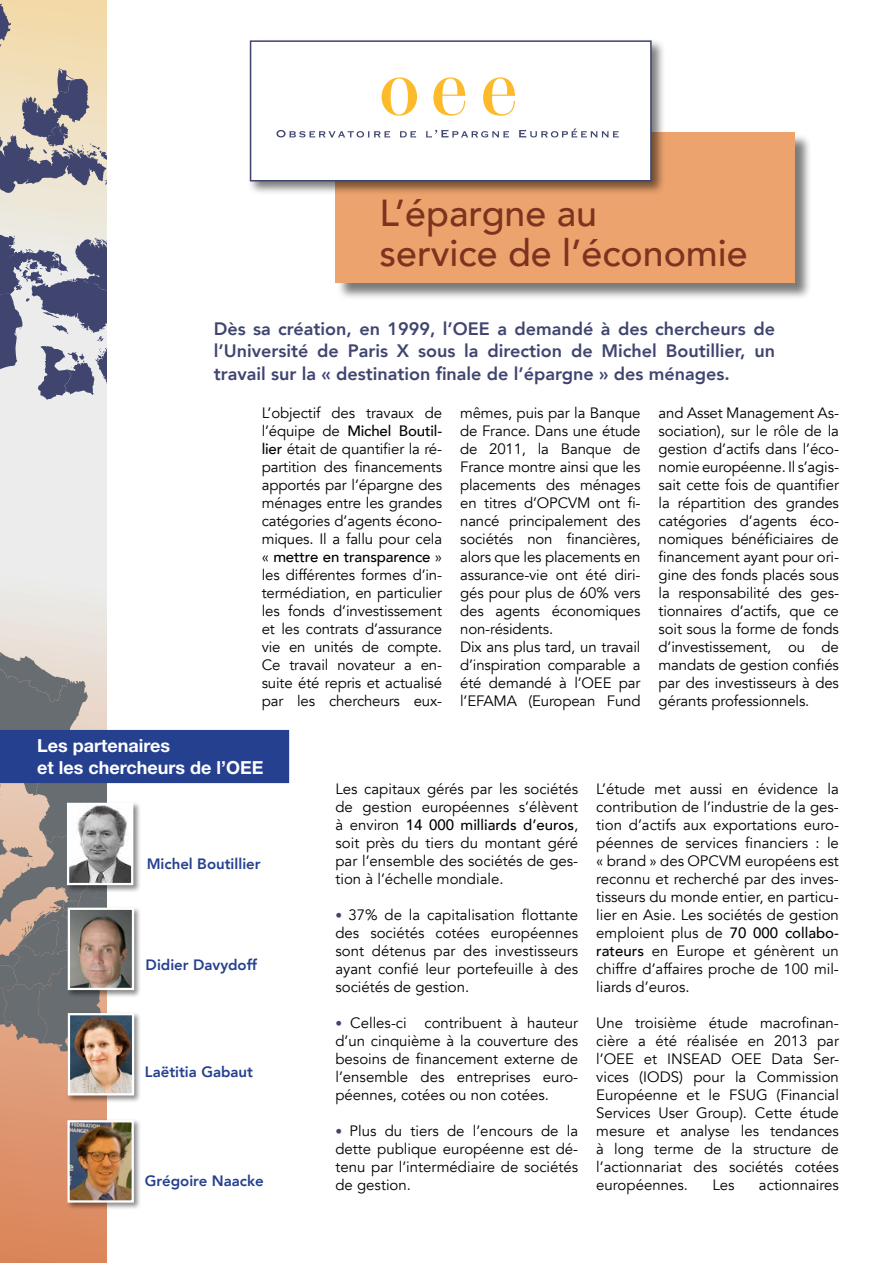
<style>
.page{position:relative;width:893px;height:1263px;background:#fff}
.page>*{position:absolute;margin:0;border:0;box-sizing:border-box;transform-origin:0 0}
.t1{font:500 37.5px/40.5px "Avenir";color:#7c331f}
.t2{font:800 18px/22.5px "Avenir";color:#404570;text-align:justify}
.t3{font:700 18px/21.6px "Helvetica Neue LT Std";color:#fff}
.t4{font:15px/18px "Avenir";letter-spacing:-.01em;color:#000;text-align:justify}
.t5{font:800 15px "Avenir";color:#25408f}
.s1{font-weight:500}
.s2{font-size:13.5px;color:#404570}
</style>
<div class="page">
<div style="left:336px;top:133px;width:477px;height:167px;background:#000;opacity:.52"></div>
<div style="left:335px;top:132px;width:460px;height:151px;background:#eca36d"></div>
<div style="left:248px;top:38px;width:418px;height:158px;background:#000;opacity:.52"></div>
<div style="left:251px;top:41px;width:400px;height:140px;background:#fff"></div>
<svg style="left:276px;top:130px;width:114px;height:8px"></svg>
<svg style="left:400px;top:131px;width:16px;height:7px"></svg>
<svg style="left:426px;top:130px;width:83px;height:8px"></svg>
<svg style="left:519px;top:129px;width:100px;height:9px"></svg>
<svg style="left:382px;top:77px;width:35px;height:39px"></svg>
<svg style="left:433px;top:77px;width:32px;height:39px"></svg>
<svg style="left:483px;top:77px;width:32px;height:39px"></svg>
<div style="left:250px;top:40px;width:402px;height:141px;border:2px solid #404570"></div>
<svg style="left:0;top:0;width:107px;height:1263px;background:#e5c6b5"></svg>
<svg style="left:0;top:1px;width:107px;height:205px;background:#c3b7a8"></svg>
<svg style="left:0;top:213px;width:107px;height:211px;background:#abacbb"></svg>
<div style="left:66px;top:1011px;width:76px;height:92px;background:#000;opacity:.45"></div>
<img style="left:71px;top:1057px;width:60px;height:35px">
<div style="left:68px;top:1013px;width:66px;height:82px;border:2px solid #fff"></div>
<div style="left:66px;top:1118px;width:75px;height:92px;background:#000;opacity:.45"></div>
<img style="left:70px;top:1123px;width:61px;height:76px">
<div style="left:67px;top:1120px;width:67px;height:82px;border:2px solid #fff"></div>
<svg style="left:0;top:651px;width:289px;height:406px"></svg>
<h1 class="t1" style="left:379px;top:190px;width:370px">L’épargne au<br>service de l’économie</h1>
<p class="t2" style="left:214px;top:316px;width:563px">Dès sa création, en 1999, l’OEE a demandé à des chercheurs de l’Université de Paris X sous la direction de Michel Boutillier, un travail sur la « destination finale de l’épargne » des ménages.</p>
<p class="t4" style="left:262px;top:404px;width:182px">L’objectif des travaux de l’équipe de <span class="s1">Michel Boutil&shy;lier</span> était de quantifier la ré&shy;partition des financements apportés par l’épargne des ménages entre les grandes catégories d’agents écono&shy;miques. Il a fallu pour cela « <span class="s1">mettre en transparence</span> » les différentes formes d’in&shy;termédiation, en particulier les fonds d’investissement et les contrats d’assurance vie en unités de compte.<br>Ce travail novateur a en&shy;suite été repris et actualisé par les chercheurs eux-</p>
<p class="t4" style="left:460px;top:404px;width:182px;text-align:left">mêmes, puis par la Banque de France. Dans une étude de 2011, la Banque de<br>France montre ainsi que les placements des ménages en titres d’OPCVM ont fi&shy;nancé principalement des sociétés non financières, alors que les placements en assurance-vie ont été diri&shy;gés pour plus de 60% vers des agents économiques non-résidents.<br>Dix ans plus tard, un travail d’inspiration comparable a été demandé à l’OEE par l’EFAMA (European Fund</p>
<p class="t4" style="left:659px;top:404px;width:182px">and Asset Management As&shy;sociation), sur le rôle de la gestion d’actifs dans l’éco&shy;nomie européenne. Il s’agis&shy;sait cette fois de quantifier la répartition des grandes catégories d’agents éco&shy;nomiques bénéficiaires de financement ayant pour ori&shy;gine des fonds placés sous la responsabilité des ges&shy;tionnaires d’actifs, que ce soit sous la forme de fonds d’investissement, ou de mandats de gestion confiés par des investisseurs à des gérants professionnels.</p>
<p class="t3" style="left:37px;top:734px;width:228px">Les partenaires<br>et les chercheurs de l’OEE</p>
<p class="t5" style="left:147px;top:850px;width:115px">Michel Boutillier</p>
<p class="t5" style="left:146px;top:951px;width:113px">Didier Davydoff</p>
<p class="t5" style="left:145px;top:1058px;width:110px">Laëtitia Gabaut</p>
<p class="t5" style="left:145px;top:1167px;width:120px">Grégoire Naacke</p>
<p class="t4" style="left:335px;top:780px;width:244px">Les capitaux gérés par les sociétés de gestion européennes s’élèvent à environ <span class="s1">14 000 milliards d’euros</span>, soit près du tiers du montant géré par l’ensemble des sociétés de ges&shy;tion à l’échelle mondiale.</p>
<p class="t4" style="left:335px;top:906px;width:244px"><span class="s2">•</span> 37% de la capitalisation flottante des sociétés cotées européennes sont détenus par des investisseurs ayant confié leur portefeuille à des sociétés de gestion.</p>
<p class="t4" style="left:335px;top:1014px;width:244px"><span class="s2">•</span> Celles-ci contribuent à hauteur d’un cinquième à la couverture des besoins de financement externe de l’ensemble des entreprises euro&shy;péennes, cotées ou non cotées.</p>
<p class="t4" style="left:335px;top:1122px;width:244px"><span class="s2">•</span> Plus du tiers de l’encours de la dette publique européenne est dé&shy;tenu par l’intermédiaire de sociétés de gestion.</p>
<p class="t4" style="left:596px;top:780px;width:244px">L’étude met aussi en évidence la contribution de l’industrie de la ges&shy;tion d’actifs aux exportations euro&shy;péennes de services financiers : le « brand » des OPCVM européens est reconnu et recherché par des inves&shy;tisseurs du monde entier, en particu&shy;lier en Asie. Les sociétés de gestion emploient plus de <span class="s1">70 000 collabo&shy;rateurs</span> en Europe et génèrent un chiffre d’affaires proche de 100 mil&shy;liards d’euros.</p>
<p class="t4" style="left:596px;top:1014px;width:244px">Une troisième étude macrofinan&shy;cière a été réalisée en 2013 par l’OEE et INSEAD OEE Data Ser&shy;vices (IODS) pour la Commission Européenne et le FSUG (Financial Services User Group). Cette étude mesure et analyse les tendances à long terme de la structure de l’actionnariat des sociétés cotées européennes.</p>
<p class="t4" style="left:712px;top:1176px;width:24px">Les</p>
<p class="t4" style="left:759px;top:1176px;width:81px">actionnaires</p>
</div>
